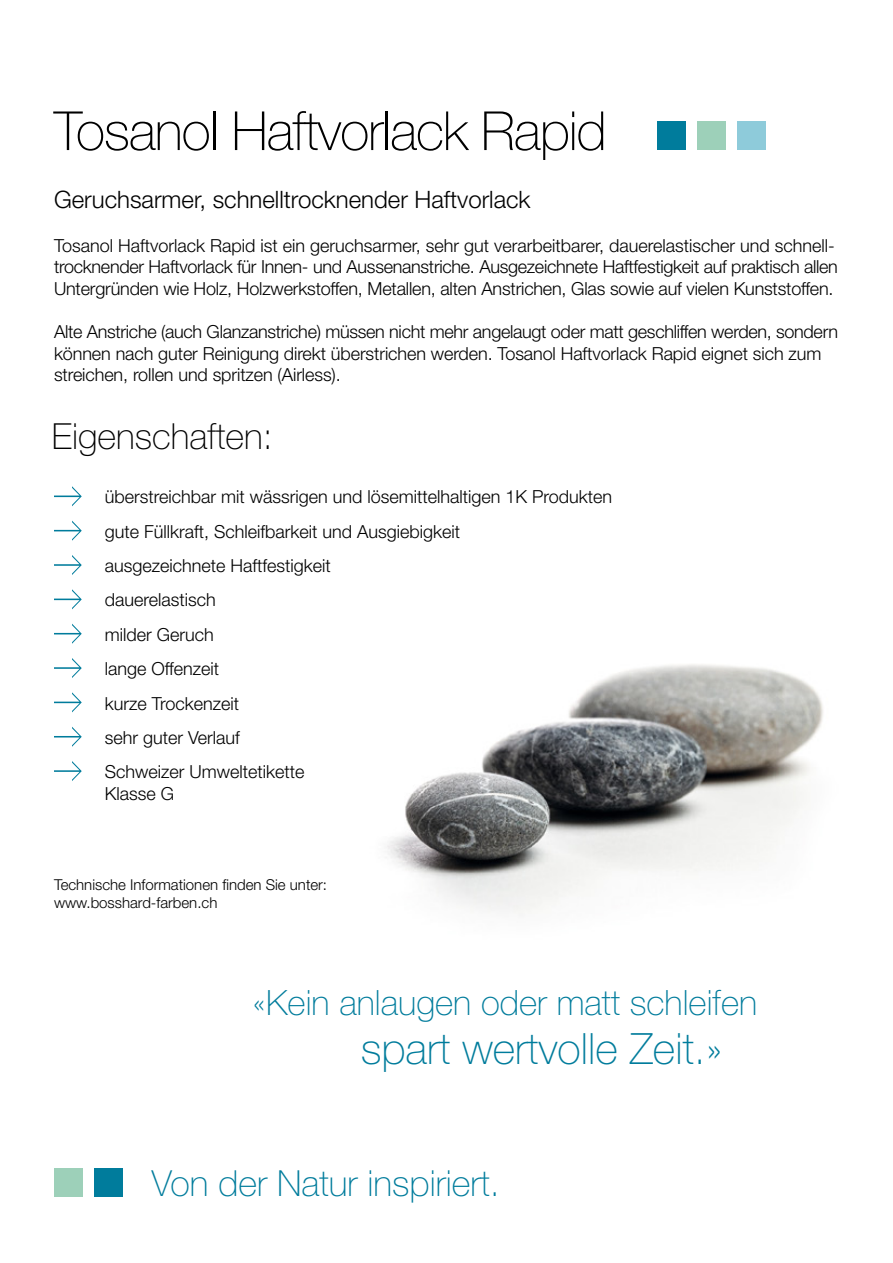
<style>
.page{position:relative;width:893px;height:1263px;background:#fff}
.page>*{position:absolute;margin:0;border:0;box-sizing:border-box;transform-origin:0 0}
.t1{font:100 54px "Helvetica Neue";letter-spacing:-.02em;color:#000}
.t2{font:100 43.2px "Helvetica Neue";color:#007c9c}
.t3{font:100 36px "Helvetica Neue";color:#007c9c}
.t4{font:100 36px "Helvetica Neue";color:#000}
.t5{font:100 34.95px "Helvetica Neue";color:#007c9c}
.t6{font:300 24px "Helvetica Neue";color:#000}
.t7{font:300 18px/34.3px "Helvetica Neue";letter-spacing:-.005em;color:#000}
.t8{font:300 15px/18px "Helvetica Neue";color:#000}
</style>
<div class="page">
<img style="left:54px;top:121px;width:769px;height:1076px">
<div style="left:54px;top:1168px;width:28px;height:28px;background:#9dd0b9"></div>
<div style="left:94px;top:1168px;width:28px;height:28px;background:#007c9c"></div>
<div style="left:737px;top:121px;width:29px;height:29px;background:#8ecbda"></div>
<div style="left:697px;top:121px;width:28px;height:29px;background:#9dd0b9"></div>
<div style="left:657px;top:121px;width:28px;height:29px;background:#007c9c"></div>
<svg style="left:54px;top:486px;width:28px;height:20px"></svg>
<svg style="left:54px;top:521px;width:28px;height:20px"></svg>
<svg style="left:54px;top:555px;width:28px;height:20px"></svg>
<svg style="left:54px;top:589px;width:28px;height:20px"></svg>
<svg style="left:54px;top:624px;width:28px;height:20px"></svg>
<svg style="left:54px;top:658px;width:28px;height:20px"></svg>
<svg style="left:54px;top:692px;width:28px;height:20px"></svg>
<svg style="left:54px;top:727px;width:28px;height:20px"></svg>
<svg style="left:54px;top:761px;width:28px;height:20px"></svg>
<h1 class="t1" style="left:54px;top:100px;width:554px">Tosanol Haftvorlack Rapid</h1>
<h3 class="t6" style="left:54px;top:185px;width:478px">Geruchsarmer, schnelltrocknender Haftvorlack</h3>
<p class="t7" style="left:54px;top:234px;width:785px;line-height:21.6px">Tosanol Haftvorlack Rapid ist ein geruchsarmer, sehr gut verarbeitbarer, dauerelastischer und schnell&shy;trocknender Haftvorlack für Innen- und Aussenanstriche. Ausgezeichnete Haftfestigkeit auf praktisch allen<br>Untergründen wie Holz, Holzwerkstoffen, Metallen, alten Anstrichen, Glas sowie auf vielen Kunststoffen.</p>
<p class="t7" style="left:54px;top:320px;width:785px;line-height:21.6px">Alte Anstriche (auch Glanzanstriche) müssen nicht mehr angelaugt oder matt geschliffen werden, sondern können nach guter Reinigung direkt überstrichen werden. Tosanol Haftvorlack Rapid eignet sich zum streichen, rollen und spritzen (Airless).</p>
<h3 class="t4" style="left:52px;top:416px;width:222px">Eigenschaften:</h3>
<p class="t7" style="left:105px;top:479px;width:509px">überstreichbar mit wässrigen und lösemittelhaltigen 1K Produkten gute Füllkraft, Schleifbarkeit und Ausgiebigkeit<br>ausgezeichnete Haftfestigkeit<br>dauerelastisch<br>milder Geruch<br>lange Offenzeit<br>kurze Trockenzeit<br>sehr guter Verlauf<br>Schweizer Umweltetikette</p>
<p class="t7" style="left:105px;top:776px;width:71px">Klasse G</p>
<p class="t8" style="left:54px;top:875px;width:275px">Technische Informationen finden Sie unter: www.bosshard-farben.ch</p>
<h3 class="t5" style="left:253px;top:983px;width:506px">«Kein anlaugen oder matt schleifen</h3>
<h2 class="t2" style="left:361px;top:1023px;width:363px">spart wertvolle Zeit.»</h2>
<h3 class="t3" style="left:152px;top:1162px;width:350px">Von der Natur inspiriert.</h3>
</div>
